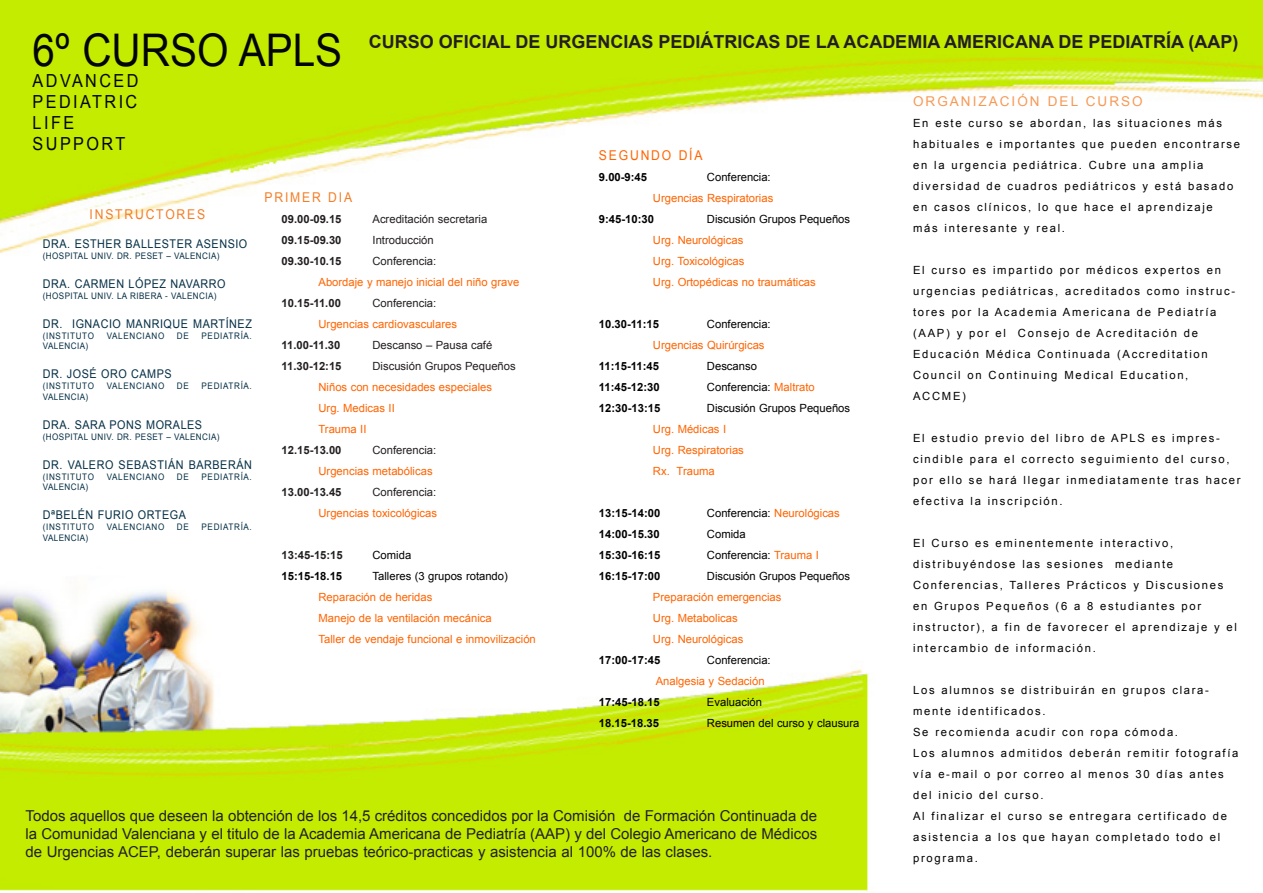
<style>
.page{position:relative;width:1263px;height:893px;background:#fff}
.page>*{position:absolute;margin:0;border:0;box-sizing:border-box;transform-origin:0 0}
.t1{font:45px "Arial";color:#040503;scale:.9 1}
.t2{font:700 18px "Arial";color:#231f20}
.t3{font:18px "Arial";letter-spacing:.15em;color:#040503;scale:.9 1}
.t4{font:15px/18px "Arial";color:#231f20;text-align:justify}
.t5{font:13.5px "Arial";letter-spacing:.15em;color:#f47d25;scale:.9 1}
.t6{font:13.5px "Arial";letter-spacing:.15em;color:#f79955}
.t7{font:13.5px "Arial";letter-spacing:.15em;color:#ff6400;scale:.9 1}
.t8{font:12px "Arial";letter-spacing:.05em;color:#052f45;scale:.9 1}
.t9{font:11.25px/21px "Arial";letter-spacing:.15em;color:#000}
.t10{font:11.25px/21px "Arial";color:#ff6400}
.t11{font:11.25px "Arial";color:#000}
.t12{font:700 11.25px "Arial";color:#000}
.t13{font:700 11.25px "Arial";color:#231f20}
.t14{font:11.25px "Arial";color:#231f20}
.t15{font:9px "Arial";letter-spacing:.05em;color:#052f45;scale:.9 1}
.t16{font:9px "Arial";letter-spacing:.08em;color:#052f45;scale:.9 1}
.s1{color:#000}
.s2{color:#231f20}
.s3{color:#ff6400}
</style>
<div class="page">
<img style="left:0;top:0;width:1263px;height:892px">
<p class="t2" style="left:369px;top:30px;width:871px">CURSO OFICIAL DE URGENCIAS PEDIÁTRICAS DE LA ACADEMIA AMERICANA DE PEDIATRÍA (AAP)</p>
<p class="t1" style="left:33px;top:21px;width:346px">6º CURSO APLS</p>
<p class="t3" style="left:33px;top:69px;width:119px">ADVANCED</p>
<p class="t3" style="left:33px;top:90px;width:118px">PEDIATRIC</p>
<p class="t3" style="left:33px;top:111px;width:48px">LIFE</p>
<p class="t3" style="left:33px;top:132px;width:104px">SUPPORT</p>
<p class="t6" style="left:913px;top:92px;width:231px">ORGANIZACIÓN DEL CURSO</p>
<p class="t9" style="left:913px;top:113px;width:328px">En este curso se abordan, las situaciones más habituales e importantes que pueden encontrarse en la urgencia pediátrica. Cubre una amplia diversidad de cuadros pediátricos y está basado en casos clínicos, lo que hace el aprendizaje más interesante y real.</p>
<p class="t9" style="left:913px;top:260px;width:323px">El curso es impartido por médicos expertos en urgencias pediátricas, acreditados como instruc&shy;tores por la Academia Americana de Pediatría (AAP) y por el Consejo de Acreditación de Educación Médica Continuada (Accreditation Council on Continuing Medical Education, ACCME)</p>
<p class="t9" style="left:913px;top:428px;width:329px">El estudio previo del libro de APLS es impres&shy;cindible para el correcto seguimiento del curso, por ello se hará llegar inmediatamente tras hacer efectiva la inscripción.</p>
<p class="t9" style="left:913px;top:533px;width:325px">El Curso es eminentemente interactivo, distribuyéndose las sesiones mediante Conferencias, Talleres Prácticos y Discusiones en Grupos Pequeños (6 a 8 estudiantes por instructor), a fin de favorecer el aprendizaje y el intercambio de información.</p>
<p class="t9" style="left:913px;top:680px;width:297px">Los alumnos se distribuirán en grupos clara&shy;mente identificados.</p>
<p class="t9" style="left:913px;top:722px;width:266px">Se recomienda acudir con ropa cómoda.</p>
<p class="t9" style="left:913px;top:743px;width:327px">Los alumnos admitidos deberán remitir fotografía vía e-mail o por correo al menos 30 días antes del inicio del curso.</p>
<p class="t9" style="left:913px;top:806px;width:315px">Al finalizar el curso se entregara certificado de asistencia a los que hayan completado todo el programa.</p>
<p class="t7" style="left:599px;top:146px;width:117px">SEGUNDO DÍA</p>
<p class="t12" style="left:599px;top:169px;width:50px">9.00-9:45</p>
<p class="t10" style="left:653px;top:166px;width:122px;text-align:right"><span class="s1">Conferencia:<br></span>Urgencias Respiratorias</p>
<p class="t12" style="left:599px;top:211px;width:57px">9:45-10:30</p>
<p class="t11" style="left:707px;top:211px;width:145px">Discusión Grupos Pequeños</p>
<p class="t10" style="left:653px;top:229px;width:92px">Urg. Neurológicas</p>
<p class="t10" style="left:653px;top:250px;width:164px">Urg. Toxicológicas<br>Urg. Ortopédicas no traumáticas</p>
<p class="t12" style="left:599px;top:316px;width:62px">10.30-11:15</p>
<p class="t5" style="left:264px;top:188px;width:99px">PRIMER DIA</p>
<p class="t13" style="left:281px;top:211px;width:62px">09.00-09.15</p>
<p class="t14" style="left:372px;top:211px;width:116px">Acreditación secretaria</p>
<p class="t13" style="left:281px;top:232px;width:62px">09.15-09.30</p>
<p class="t14" style="left:372px;top:232px;width:63px">Introducción</p>
<p class="t13" style="left:281px;top:253px;width:62px">09.30-10.15</p>
<p class="t5" style="left:90px;top:206px;width:130px">INSTRUCTORES</p>
<p class="t8" style="left:43px;top:236px;width:229px">DRA. ESTHER BALLESTER ASENSIO</p>
<p class="t15" style="left:43px;top:250px;width:198px">(HOSPITAL UNIV. DR. PESET – VALENCIA)</p>
<p class="t8" style="left:43px;top:276px;width:204px">DRA. CARMEN LÓPEZ NAVARRO</p>
<p class="t15" style="left:43px;top:290px;width:195px">(HOSPITAL UNIV. LA RIBERA - VALENCIA)</p>
<p class="t8" style="left:43px;top:316px;width:234px">DR. IGNACIO MANRIQUE MARTÍNEZ</p>
<p class="t16" style="left:43px;top:329px;width:58px">(INSTITUTO</p>
<p class="t16" style="left:107px;top:329px;width:65px">VALENCIANO</p>
<p class="t15" style="left:177px;top:329px;width:15px">DE</p>
<p class="t16" style="left:202px;top:329px;width:57px">PEDIATRÍA.</p>
<p class="t15" style="left:43px;top:340px;width:52px">VALENCIA)</p>
<p class="t8" style="left:43px;top:366px;width:145px">DR. JOSÉ ORO CAMPS</p>
<p class="t16" style="left:43px;top:380px;width:58px">(INSTITUTO</p>
<p class="t16" style="left:107px;top:380px;width:65px">VALENCIANO</p>
<p class="t15" style="left:177px;top:380px;width:15px">DE</p>
<p class="t16" style="left:202px;top:380px;width:57px">PEDIATRÍA.</p>
<p class="t15" style="left:43px;top:391px;width:52px">VALENCIA)</p>
<p class="t8" style="left:43px;top:417px;width:178px">DRA. SARA PONS MORALES</p>
<p class="t15" style="left:43px;top:431px;width:198px">(HOSPITAL UNIV. DR. PESET – VALENCIA)</p>
<p class="t8" style="left:43px;top:457px;width:234px">DR. VALERO SEBASTIÁN BARBERÁN</p>
<p class="t16" style="left:43px;top:470px;width:58px">(INSTITUTO</p>
<p class="t16" style="left:107px;top:470px;width:65px">VALENCIANO</p>
<p class="t15" style="left:177px;top:470px;width:15px">DE</p>
<p class="t16" style="left:202px;top:470px;width:57px">PEDIATRÍA.</p>
<p class="t15" style="left:43px;top:481px;width:52px">VALENCIA)</p>
<p class="t8" style="left:43px;top:507px;width:160px">DªBELÉN FURIO ORTEGA</p>
<p class="t16" style="left:43px;top:521px;width:58px">(INSTITUTO</p>
<p class="t16" style="left:107px;top:521px;width:65px">VALENCIANO</p>
<p class="t15" style="left:177px;top:521px;width:15px">DE</p>
<p class="t16" style="left:202px;top:521px;width:57px">PEDIATRÍA.</p>
<p class="t15" style="left:43px;top:532px;width:52px">VALENCIA)</p>
<p class="t10" style="left:318px;top:250px;width:202px;text-indent:54px"><span class="s2">Conferencia:<br></span>Abordaje y manejo inicial del niño grave</p>
<p class="t13" style="left:281px;top:295px;width:61px">10.15-11.00</p>
<p class="t10" style="left:318px;top:292px;width:140px;text-indent:54px"><span class="s2">Conferencia:<br></span>Urgencias cardiovasculares</p>
<p class="t13" style="left:281px;top:337px;width:60px">11.00-11.30</p>
<p class="t14" style="left:372px;top:337px;width:121px">Descanso – Pausa café</p>
<p class="t13" style="left:281px;top:358px;width:62px">11.30-12:15</p>
<p class="t14" style="left:372px;top:358px;width:145px">Discusión Grupos Pequeños</p>
<p class="t10" style="left:318px;top:376px;width:175px">Niños con necesidades especiales</p>
<p class="t10" style="left:318px;top:397px;width:78px">Urg. Medicas II</p>
<p class="t10" style="left:318px;top:418px;width:50px">Trauma II</p>
<p class="t13" style="left:281px;top:442px;width:62px">12.15-13.00</p>
<p class="t10" style="left:653px;top:313px;width:119px;text-indent:54px"><span class="s1">Conferencia:<br></span>Urgencias Quirúrgicas</p>
<p class="t12" style="left:599px;top:358px;width:62px">11:15-11:45</p>
<p class="t11" style="left:707px;top:358px;width:52px">Descanso</p>
<p class="t12" style="left:599px;top:379px;width:62px">11:45-12:30</p>
<p class="t11" style="left:707px;top:379px;width:109px">Conferencia: <span class="s3">Maltrato</span></p>
<p class="t12" style="left:599px;top:400px;width:63px">12:30-13:15</p>
<p class="t11" style="left:707px;top:400px;width:145px">Discusión Grupos Pequeños</p>
<p class="t10" style="left:653px;top:418px;width:75px">Urg. Médicas I</p>
<p class="t10" style="left:653px;top:439px;width:92px">Urg. Respiratorias</p>
<p class="t10" style="left:653px;top:460px;width:63px">Rx. Trauma</p>
<p class="t12" style="left:599px;top:505px;width:63px">13:15-14:00</p>
<p class="t11" style="left:707px;top:505px;width:134px">Conferencia: <span class="s3">Neurológicas</span></p>
<p class="t12" style="left:599px;top:526px;width:62px">14:00-15.30</p>
<p class="t9" style="left:707px;top:523px;width:40px">Comida</p>
<p class="t12" style="left:599px;top:547px;width:63px">15:30-16:15</p>
<p class="t11" style="left:707px;top:547px;width:113px">Conferencia: <span class="s3">Trauma I</span></p>
<p class="t12" style="left:599px;top:568px;width:63px">16:15-17:00</p>
<p class="t11" style="left:707px;top:568px;width:145px">Discusión Grupos Pequeños</p>
<p class="t10" style="left:653px;top:586px;width:130px">Preparación emergencias</p>
<p class="t10" style="left:653px;top:607px;width:92px">Urg. Metabolicas<br>Urg. Neurológicas</p>
<p class="t12" style="left:599px;top:652px;width:63px">17:00-17:45</p>
<p class="t10" style="left:318px;top:439px;width:119px;text-indent:54px"><span class="s2">Conferencia:<br></span>Urgencias metabólicas</p>
<p class="t13" style="left:281px;top:484px;width:62px">13.00-13.45</p>
<p class="t10" style="left:318px;top:481px;width:120px;text-align:right"><span class="s2">Conferencia:<br></span>Urgencias toxicológicas</p>
<p class="t13" style="left:281px;top:547px;width:63px">13:45-15:15</p>
<p class="t9" style="left:372px;top:544px;width:40px">Comida</p>
<p class="t12" style="left:281px;top:568px;width:62px">15:15-18.15</p>
<p class="t11" style="left:372px;top:568px;width:137px">Talleres (3 grupos rotando)</p>
<p class="t10" style="left:318px;top:586px;width:115px">Reparación de heridas</p>
<p class="t10" style="left:318px;top:607px;width:175px">Manejo de la ventilación mecánica</p>
<p class="t10" style="left:318px;top:628px;width:219px">Taller de vendaje funcional e inmovilización</p>
<p class="t10" style="left:656px;top:649px;width:116px;text-indent:51px"><span class="s1">Conferencia:<br></span>Analgesia y Sedación</p>
<p class="t12" style="left:599px;top:694px;width:62px">17:45-18.15</p>
<p class="t11" style="left:707px;top:694px;width:57px">Evaluación</p>
<p class="t12" style="left:599px;top:715px;width:62px">18.15-18.35</p>
<p class="t11" style="left:707px;top:715px;width:154px">Resumen del curso y clausura</p>
<p class="t4" style="left:26px;top:807px;width:793px">Todos aquellos que deseen la obtención de los 14,5 créditos concedidos por la Comisión de Formación Continuada de la Comunidad Valenciana y el titulo de la Academia Americana de Pediatría (AAP) y del Colegio Americano de Médicos de Urgencias ACEP, deberán superar las pruebas teórico-practicas y asistencia al 100% de las clases.</p>
</div>
